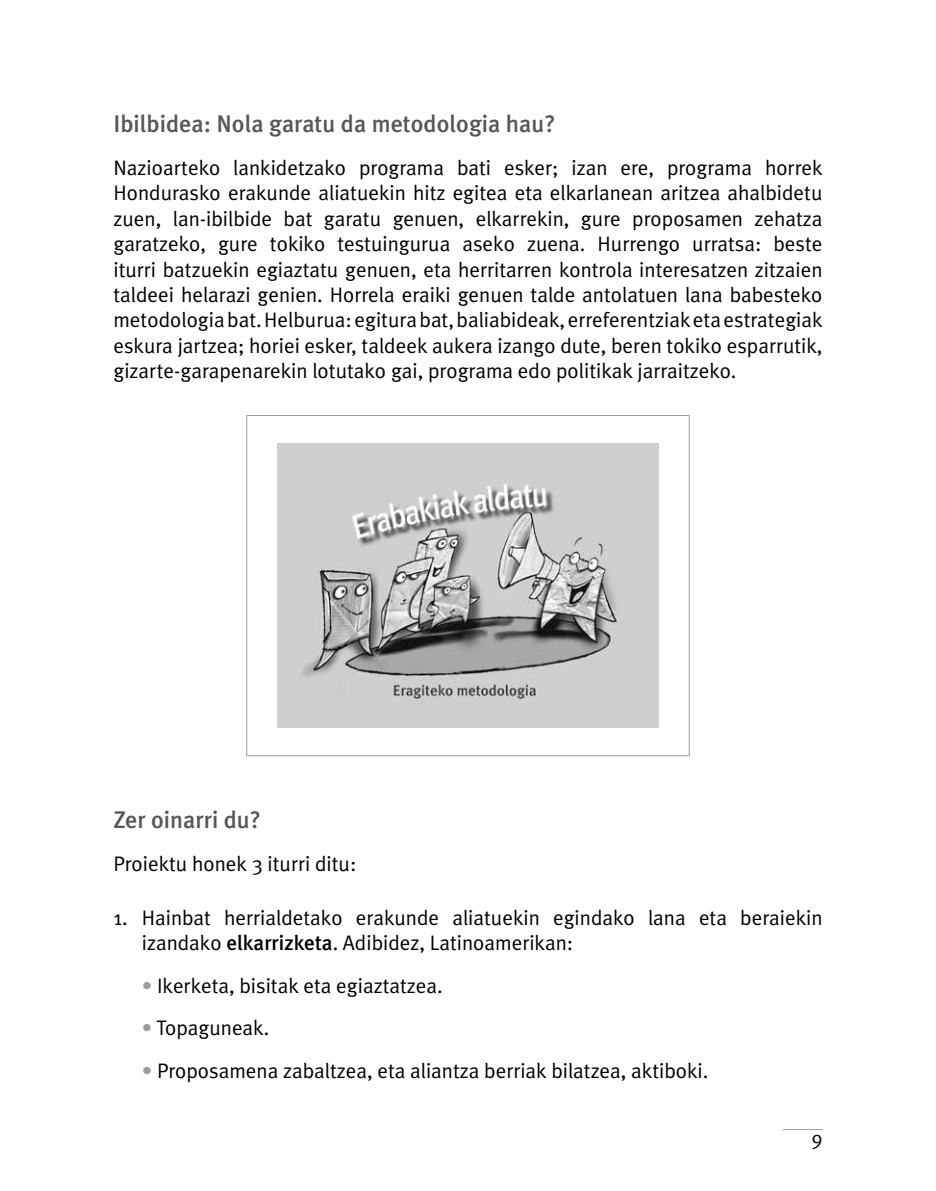
<style>
.page{position:relative;width:936px;height:1191px;background:#fff}
.page>*{position:absolute;margin:0;border:0;box-sizing:border-box;transform-origin:0 0}
.t1{font:500 24px "Meta Plus";color:#575756}
.t2{font:21px/25.4px "Meta Plus Normal";color:#000;text-align:justify}
.t3{font:20px "Meta Plus Normal";color:#000}
.s1{font-family:"Meta Plus";font-weight:500}
.s2{color:#9d9d9c}
</style>
<div class="page">
<hr style="left:782px;top:1129px;width:40px;height:1px;background:#9d9d9c">
<hr style="left:246px;top:415px;width:443px;height:1px;background:#9d9d9c">
<hr style="left:246px;top:416px;width:1px;height:339px;background:#9d9d9c">
<hr style="left:688px;top:416px;width:1px;height:339px;background:#9d9d9c">
<hr style="left:246px;top:755px;width:443px;height:1px;background:#9d9d9c">
<img style="left:278px;top:444px;width:380px;height:283px">
<p class="t1" style="left:113px;top:110px;width:443px">Ibilbidea: Nola garatu da metodologia hau?</p>
<p class="t2" style="left:113px;top:154px;width:710px">Nazioarteko lankidetzako programa bati esker; izan ere, programa horrek Hondurasko erakunde aliatuekin hitz egitea eta elkarlanean aritzea ahalbidetu zuen, lan-ibilbide bat garatu genuen, elkarrekin, gure proposamen zehatza garatzeko, gure tokiko testuingurua aseko zuena. Hurrengo urratsa: beste iturri batzuekin egiaztatu genuen, eta herritarren kontrola interesatzen zitzaien taldeei helarazi genien. Horrela eraiki genuen talde antolatuen lana babesteko metodologia bat. Helburua: egitura bat, baliabideak, erreferentziak eta estrategiak eskura jartzea; horiei esker, taldeek aukera izango dute, beren tokiko esparrutik, gizarte-garapenarekin lotutako gai, programa edo politikak jarraitzeko.</p>
<p class="t1" style="left:113px;top:806px;width:149px">Zer oinarri du?</p>
<p class="t2" style="left:113px;top:850px;width:244px">Proiektu honek 3 iturri ditu:</p>
<p class="t2" style="left:142px;top:904px;width:682px;text-indent:-28px">1. Hainbat herrialdetako erakunde aliatuekin egindako lana eta beraiekin izandako <span class="s1">elkarrizketa</span>. Adibidez, Latinoamerikan:</p>
<p class="t2" style="left:142px;top:972px;width:302px"><span class="s2">•</span> Ikerketa, bisitak eta egiaztatzea.</p>
<p class="t2" style="left:142px;top:1014px;width:129px"><span class="s2">•</span> Topaguneak.</p>
<p class="t2" style="left:142px;top:1057px;width:568px"><span class="s2">•</span> Proposamena zabaltzea, eta aliantza berriak bilatzea, aktiboki.</p>
<p class="t3" style="left:811px;top:1127px;width:12px">9</p>
</div>
